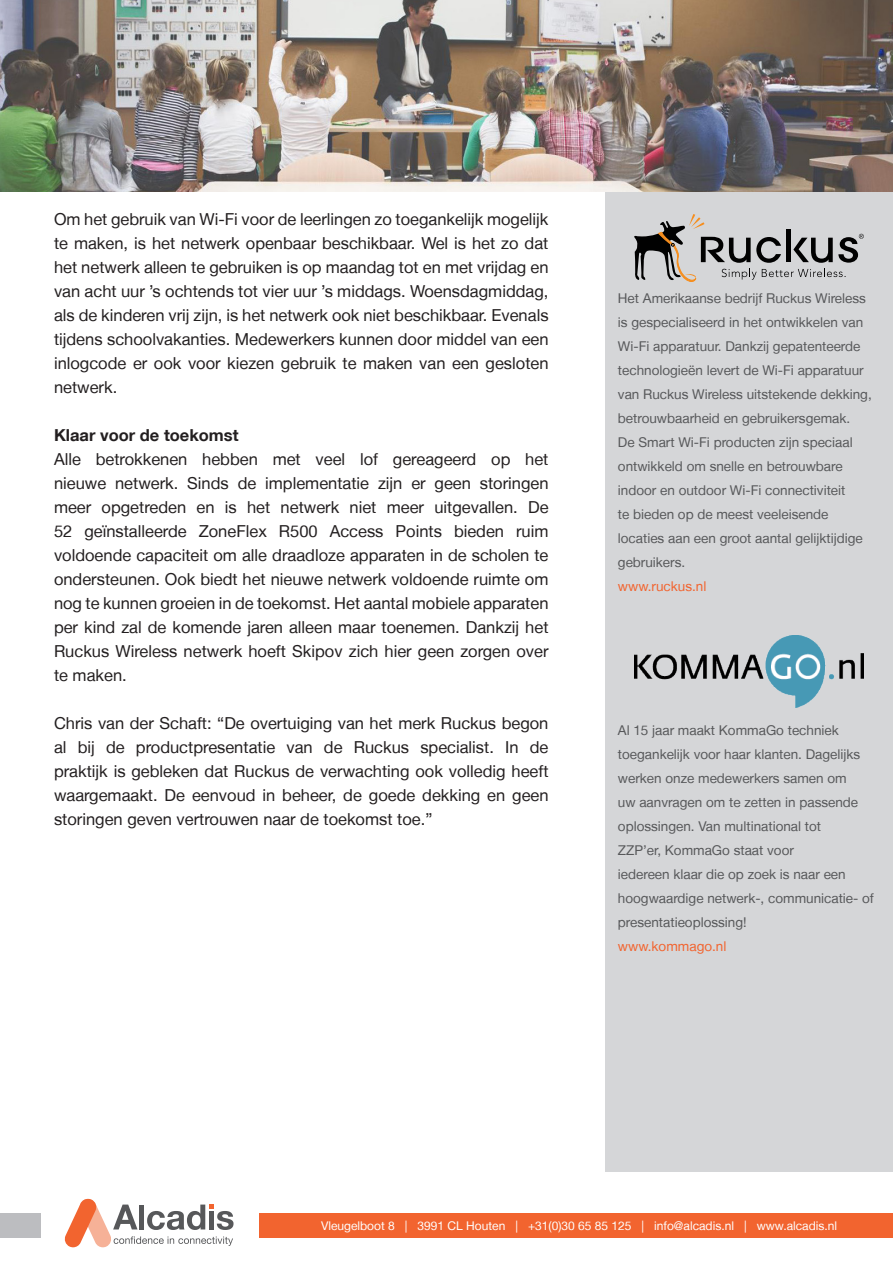
<style>
.page{position:relative;width:893px;height:1263px;background:#fff}
.page>*{position:absolute;margin:0;border:0;box-sizing:border-box;transform-origin:0 0}
.t1{font:16.5px/24px "Helvetica Neue LT";color:#231f20;text-align:justify}
.t2{font:700 16.5px "Helvetica Neue LT";color:#231f20}
.t3{font:13.5px/24px "Helvetica Neue LT";color:#57585a}
.t4{font:13.5px "Helvetica Neue LT";color:#f2642f}
.t5{font:12px "Helvetica Neue LT";color:#fff}
</style>
<div class="page">
<div style="left:259px;top:1213px;width:634px;height:25px;background:#f2642f"></div>
<svg style="left:64px;top:1198px;width:170px;height:49px"></svg>
<div style="left:0;top:1213px;width:40px;height:25px;background:#bcbdc0"></div>
<div style="left:605px;top:183px;width:288px;height:988px;background:#d1d2d4"></div>
<img style="left:0;top:0;width:893px;height:191px">
<svg style="left:634px;top:214px;width:230px;height:68px"></svg>
<img style="left:634px;top:636px;width:230px;height:71px">
<p class="t1" style="left:54px;top:207px;width:496px">Om het gebruik van Wi-Fi voor de leerlingen zo toegankelijk mogelijk te maken, is het netwerk openbaar beschikbaar. Wel is het zo dat het netwerk alleen te gebruiken is op maandag tot en met vrijdag en van acht uur ’s ochtends tot vier uur ’s middags. Woensdagmiddag, als de kinderen vrij zijn, is het netwerk ook niet beschikbaar. Evenals tijdens schoolvakanties. Medewerkers kunnen door middel van een inlogcode er ook voor kiezen gebruik te maken van een gesloten netwerk.</p>
<p class="t2" style="left:54px;top:425px;width:186px">Klaar voor de toekomst</p>
<p class="t1" style="left:54px;top:447px;width:496px">Alle betrokkenen hebben met veel lof gereageerd op het nieuwe netwerk. Sinds de implementatie zijn er geen storingen meer opgetreden en is het netwerk niet meer uitgevallen. De 52 geïnstalleerde ZoneFlex R500 Access Points bieden ruim voldoende capaciteit om alle draadloze apparaten in de scholen te ondersteunen. Ook biedt het nieuwe netwerk voldoende ruimte om nog te kunnen groeien in de toekomst. Het aantal mobiele apparaten per kind zal de komende jaren alleen maar toenemen. Dankzij het Ruckus Wireless netwerk hoeft Skipov zich hier geen zorgen over te maken.</p>
<p class="t1" style="left:54px;top:711px;width:496px">Chris van der Schaft: “De overtuiging van het merk Ruckus begon al bij de productpresentatie van de Ruckus specialist. In de praktijk is gebleken dat Ruckus de verwachting ook volledig heeft waargemaakt. De eenvoud in beheer, de goede dekking en geen storingen geven vertrouwen naar de toekomst toe.”</p>
<p class="t3" style="left:618px;top:286px;width:255px">Het Amerikaanse bedrijf Ruckus Wireless is gespecialiseerd in het ontwikkelen van Wi-Fi apparatuur. Dankzij gepatenteerde technologieën levert de Wi-Fi apparatuur van Ruckus Wireless uitstekende dekking, betrouwbaarheid en gebruikersgemak.<br>De Smart Wi-Fi producten zijn speciaal ontwikkeld om snelle en betrouwbare indoor en outdoor Wi-Fi connectiviteit<br>te bieden op de meest veeleisende locaties aan een groot aantal gelijktijdige gebruikers.</p>
<p class="t4" style="left:618px;top:578px;width:90px">www.ruckus.nl</p>
<p class="t3" style="left:618px;top:718px;width:244px">Al 15 jaar maakt KommaGo techniek toegankelijk voor haar klanten. Dagelijks werken onze medewerkers samen om uw aanvragen om te zetten in passende oplossingen. Van multinational tot</p>
<p class="t3" style="left:618px;top:838px;width:258px">ZZP’er, KommaGo staat voor<br>iedereen klaar die op zoek is naar een hoogwaardige netwerk-, communicatie- of presentatieoplossing!</p>
<p class="t4" style="left:618px;top:938px;width:110px">www.kommago.nl</p>
<p class="t5" style="left:321px;top:1218px;width:518px">Vleugelboot 8 | 3991 CL Houten | +31(0)30 65 85 125 | info@alcadis.nl | www.alcadis.nl</p>
</div>
